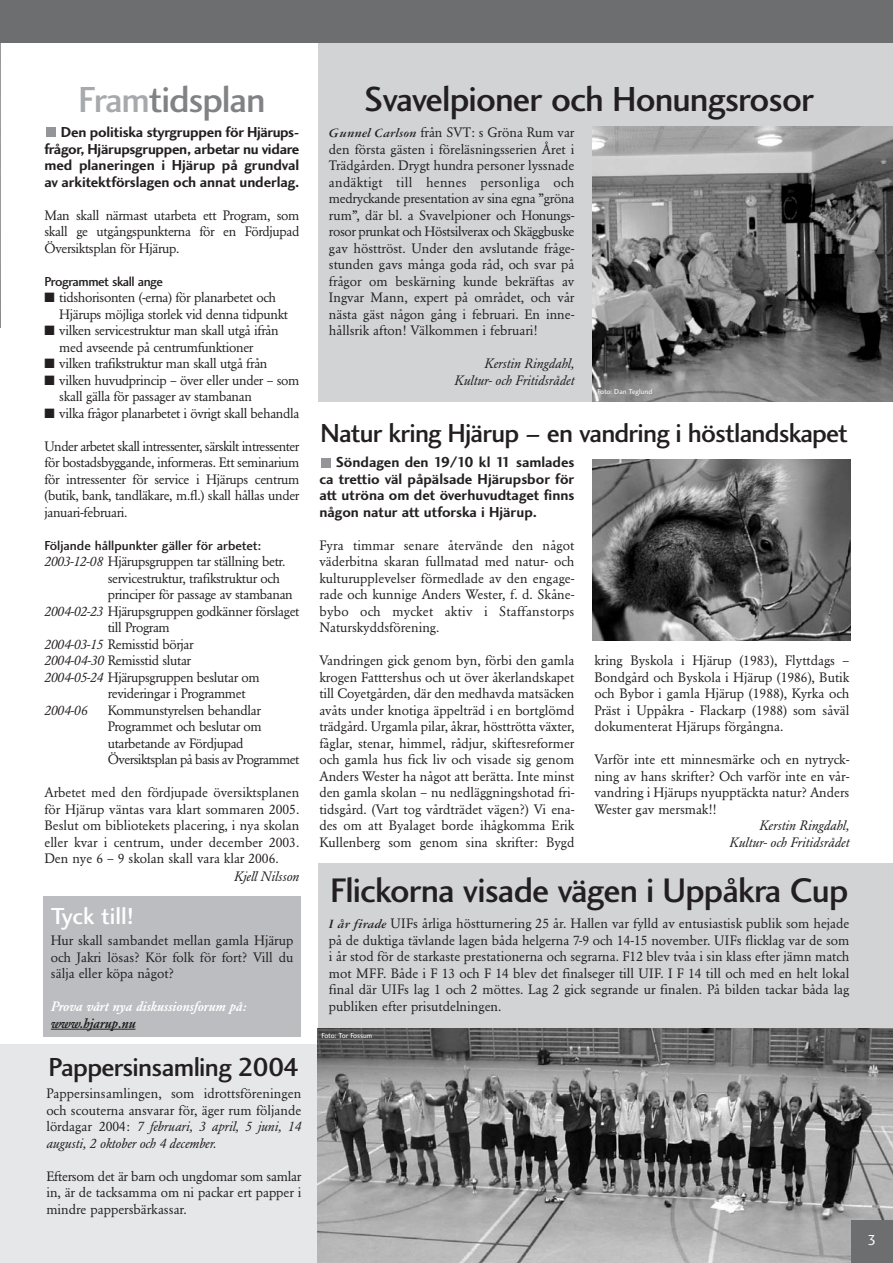
<style>
.page{position:relative;width:893px;height:1263px;background:#fff}
.page>*{position:absolute;margin:0;border:0;box-sizing:border-box;transform-origin:0 0}
.t1{font:37.5px "Charlotte Sans Medium Plain";letter-spacing:-.03em;color:#808285}
.t2{font:36px "Charlotte Sans Medium Plain";letter-spacing:-.025em;color:#231f20}
.t3{font:35.25px "Charlotte Sans Medium Plain";letter-spacing:-.025em;color:#231f20}
.t4{font:27px "Charlotte Sans Medium Plain";letter-spacing:-.03em;color:#231f20}
.t5{font:24px "Charlotte Sans Medium Plain";color:#fff}
.t6{font:15px/16.5px "Charlotte Sans Bold Plain";letter-spacing:-.005em;color:#231f20;text-align:justify}
.t7{font:15px "Charlotte Sans Book Plain";color:#fff}
.t8{font:13.5px/16.5px "Garamond BE";letter-spacing:-.025em;color:#231f20;text-align:justify}
.t9{font:italic 13.5px/16.5px "Garamond BE";color:#231f20;text-align:right}
.t10{font:13.5px "Charlotte Sans Medium Plain";color:#231f20}
.t11{font:italic 500 13.5px "Garamond BE";color:#fff}
.t12{font:13.5px "Charlotte Sans Medium Plain";letter-spacing:-.03em;color:#231f20}
.t13{font:italic 500 13.5px "Garamond BE";color:#231f20}
.t14{font:7.5px "Charlotte Sans Book Plain";color:#fff}
.s1{color:#a7a9ac}
.s2{font-style:italic}
.s3{font-family:"Garamond Three Bold Italic Os F"}
</style>
<div class="page">
<div style="left:0;top:1045px;width:344px;height:218px;background:#e6e7e8"></div>
<div style="left:318px;top:0;width:575px;height:401px;background:#d1d3d4"></div>
<div style="left:318px;top:863px;width:575px;height:399px;background:#d1d3d4"></div>
<img style="left:318px;top:1028px;width:575px;height:235px">
<img style="left:0;top:42px;width:1px;height:286px">
<div style="left:851px;top:1220px;width:42px;height:43px;background:#6d6e70"></div>
<div style="left:0;top:0;width:893px;height:42px;background:#6d6e70"></div>
<div style="left:46px;top:128px;width:9px;height:9px;background:#939598"></div>
<div style="left:321px;top:458px;width:9px;height:9px;background:#939598"></div>
<img style="left:593px;top:127px;width:300px;height:274px">
<img style="left:593px;top:459px;width:258px;height:182px">
<div style="left:43px;top:896px;width:258px;height:140px;background:#bbbdc0"></div>
<svg style="left:51px;top:1029px;width:29px;height:1px"></svg>
<hr style="left:80px;top:1029px;width:55px;height:1px;background:#231f20">
<h1 class="t1" style="left:78px;top:85px;width:189px"><span class="s1">Fram</span>tidsplan</h1>
<p class="t6" style="left:44px;top:125px;width:256px;text-indent:16px">Den politiska styrgruppen för Hjärups&shy;frågor, Hjärupsgruppen, arbetar nu vidare med planeringen i Hjärup på grundval av arkitektförslagen och annat underlag.</p>
<p class="t8" style="left:44px;top:208px;width:256px">Man skall närmast utarbeta ett Program, som skall ge utgångspunkterna för en Fördjupad Översiktsplan för Hjärup.</p>
<p class="t12" style="left:44px;top:276px;width:120px">Programmet skall ange</p>
<p class="t8" style="left:59px;top:290px;width:230px;text-indent:-15px">■ tidshorisonten (-erna) för planarbetet och<br>Hjärups möjliga storlek vid denna tidpunkt</p>
<p class="t8" style="left:59px;top:323px;width:221px;text-indent:-15px">■ vilken servicestruktur man skall utgå ifrån med avseende på centrumfunktioner</p>
<p class="t8" style="left:44px;top:356px;width:225px">■ vilken trafikstruktur man skall utgå från</p>
<p class="t8" style="left:59px;top:373px;width:242px;text-indent:-15px">■ vilken huvudprincip – över eller under – som skall gälla för passager av stambanan</p>
<p class="t8" style="left:44px;top:406px;width:256px">■ vilka frågor planarbetet i övrigt skall behandla</p>
<p class="t8" style="left:44px;top:439px;width:256px">Under arbetet skall intressenter, särskilt intressenter för bostadsbyggande, informeras. Ett seminarium för intressenter för service i Hjärups centrum (butik, bank, tandläkare, m.fl.) skall hållas under januari-februari.</p>
<p class="t10" style="left:44px;top:540px;width:218px">Följande hållpunkter gäller för arbetet:</p>
<p class="t8" style="left:44px;top:554px;width:243px"><span class="s2">2003-12-08</span> Hjärupsgruppen tar ställning betr.</p>
<p class="t8" style="left:108px;top:571px;width:174px">servicestruktur, trafikstruktur och</p>
<p class="t8" style="left:108px;top:587px;width:187px">principer för passage av stambanan</p>
<p class="t8" style="left:44px;top:604px;width:257px"><span class="s2">2004-02-23</span> Hjärupsgruppen godkänner förslaget</p>
<p class="t8" style="left:108px;top:620px;width:64px">till Program</p>
<p class="t8" style="left:44px;top:637px;width:151px"><span class="s2">2004-03-15</span> Remisstid börjar</p>
<p class="t8" style="left:44px;top:653px;width:148px"><span class="s2">2004-04-30</span> Remisstid slutar</p>
<p class="t8" style="left:44px;top:670px;width:217px"><span class="s2">2004-05-24</span> Hjärupsgruppen beslutar om</p>
<p class="t8" style="left:108px;top:686px;width:139px">revideringar i Programmet</p>
<p class="t9" style="left:44px;top:703px;width:45px">2004-06</p>
<p class="t8" style="left:108px;top:703px;width:193px;text-align:left">Kommunstyrelsen behandlar<br>Programmet och beslutar om utarbetande av Fördjupad<br>Översiktsplan på basis av Programmet</p>
<p class="t8" style="left:44px;top:785px;width:256px">Arbetet med den fördjupade översiktsplanen för Hjärup väntas vara klart sommaren 2005.<br>Beslut om bibliotekets placering, i nya skolan eller kvar i centrum, under december 2003.<br>Den nye 6 – 9 skolan skall vara klar 2006.</p>
<p class="t9" style="left:234px;top:869px;width:67px">Kjell Nilsson</p>
<h3 class="t5" style="left:51px;top:907px;width:85px">Tyck till!</h3>
<p class="t8" style="left:51px;top:933px;width:244px">Hur skall sambandet mellan gamla Hjärup och Jakri lösas? Kör folk för fort? Vill du sälja eller köpa något?</p>
<p class="t11" style="left:51px;top:1001px;width:197px">Prova vårt nya diskussionsforum på:</p>
<p class="t13" style="left:51px;top:1017px;width:86px">www.hjarup.nu</p>
<h3 class="t4" style="left:49px;top:1057px;width:252px">Pappersinsamling 2004</h3>
<p class="t8" style="left:46px;top:1087px;width:256px">Pappersinsamlingen, som idrottsföreningen och scouterna ansvarar för, äger rum följande lördagar 2004: <span class="s2">7 februari, 3 april, 5 juni, 14 augusti, 2 oktober och 4 december.</span></p>
<p class="t8" style="left:46px;top:1169px;width:257px">Eftersom det är barn och ungdomar som samlar in, är de tacksamma om ni packar ert papper i mindre pappersbärkassar.</p>
<h2 class="t2" style="left:364px;top:85px;width:452px">Svavelpioner och Honungsrosor</h2>
<p class="t8" style="left:329px;top:125px;width:247px"><span class="s3">Gunnel Carlson</span> från SVT: s Gröna Rum var den första gästen i föreläsningsserien Året i Trädgården. Drygt hundra personer lyssnade andäktigt till hennes personliga och medryckande presentation av sina egna ”gröna rum”, där bl. a Svavelpioner och Honungs&shy;rosor prunkat och Höstsilverax och Skäggbuske gav hösttröst. Under den avslutande fråge&shy;stunden gavs många goda råd, och svar på frågor om beskärning kunde bekräftas av Ingvar Mann, expert på området, och vår nästa gäst någon gång i februari. En inne&shy;hållsrik afton! Välkommen i februari!</p>
<p class="t9" style="left:455px;top:356px;width:121px">Kerstin Ringdahl,<br>Kultur- och Fritidsrådet</p>
<p class="t14" style="left:597px;top:388px;width:56px">Foto: Dan Teglund</p>
<h3 class="t4" style="left:321px;top:423px;width:529px">Natur kring Hjärup – en vandring i höstlandskapet</h3>
<p class="t6" style="left:319px;top:455px;width:256px;text-indent:16px">Söndagen den 19/10 kl 11 samlades ca trettio väl påpälsade Hjärupsbor för att utröna om det överhuvudtaget finns någon natur att utforska i Hjärup.</p>
<p class="t8" style="left:319px;top:538px;width:256px">Fyra timmar senare återvände den något väderbitna skaran fullmatad med natur- och kulturupplevelser förmedlade av den engage&shy;rade och kunnige Anders Wester, f. d. Skåne&shy;bybo och mycket aktiv i Staffanstorps Naturskyddsförening.</p>
<p class="t8" style="left:319px;top:653px;width:256px">Vandringen gick genom byn, förbi den gamla krogen Fatttershus och ut över åkerlandskapet till Coyetgården, där den medhavda matsäcken avåts under knotiga äppelträd i en bortglömd trädgård. Urgamla pilar, åkrar, hösttrötta växter, fåglar, stenar, himmel, rådjur, skiftesreformer och gamla hus fick liv och visade sig genom Anders Wester ha något att berätta. Inte minst den gamla skolan – nu nedläggningshotad fri&shy;tidsgård. (Vart tog vårdträdet vägen?) Vi ena&shy;des om att Byalaget borde ihågkomma Erik Kullenberg som genom sina skrifter: Bygd</p>
<p class="t8" style="left:594px;top:653px;width:256px">kring Byskola i Hjärup (1983), Flyttdags – Bondgård och Byskola i Hjärup (1986), Butik och Bybor i gamla Hjärup (1988), Kyrka och Präst i Uppåkra - Flackarp (1988) som såväl dokumenterat Hjärups förgångna.</p>
<p class="t8" style="left:594px;top:752px;width:256px">Varför inte ett minnesmärke och en nytryck&shy;ning av hans skrifter? Och varför inte en vår&shy;vandring i Hjärups nyupptäckta natur? Anders Wester gav mersmak!!</p>
<p class="t9" style="left:729px;top:818px;width:121px">Kerstin Ringdahl,<br>Kultur- och Fritidsrådet</p>
<h3 class="t3" style="left:330px;top:877px;width:520px">Flickorna visade vägen i Uppåkra Cup</h3>
<p class="t8" style="left:329px;top:916px;width:522px"><span class="s3">I år firade</span> UIFs årliga höstturnering 25 år. Hallen var fylld av entusiastisk publik som hejade på de duktiga tävlande lagen båda helgerna 7-9 och 14-15 november. UIFs flicklag var de som i år stod för de starkaste prestationerna och segrarna. F12 blev tvåa i sin klass efter jämn match mot MFF. Både i F 13 och F 14 blev det finalseger till UIF. I F 14 till och med en helt lokal final där UIFs lag 1 och 2 möttes. Lag 2 gick segrande ur finalen. På bilden tackar båda lag publiken efter prisutdelningen.</p>
<p class="t14" style="left:321px;top:1032px;width:52px">Foto: Tor Fossum</p>
<p class="t7" style="left:868px;top:1234px;width:11px">3</p>
</div>
